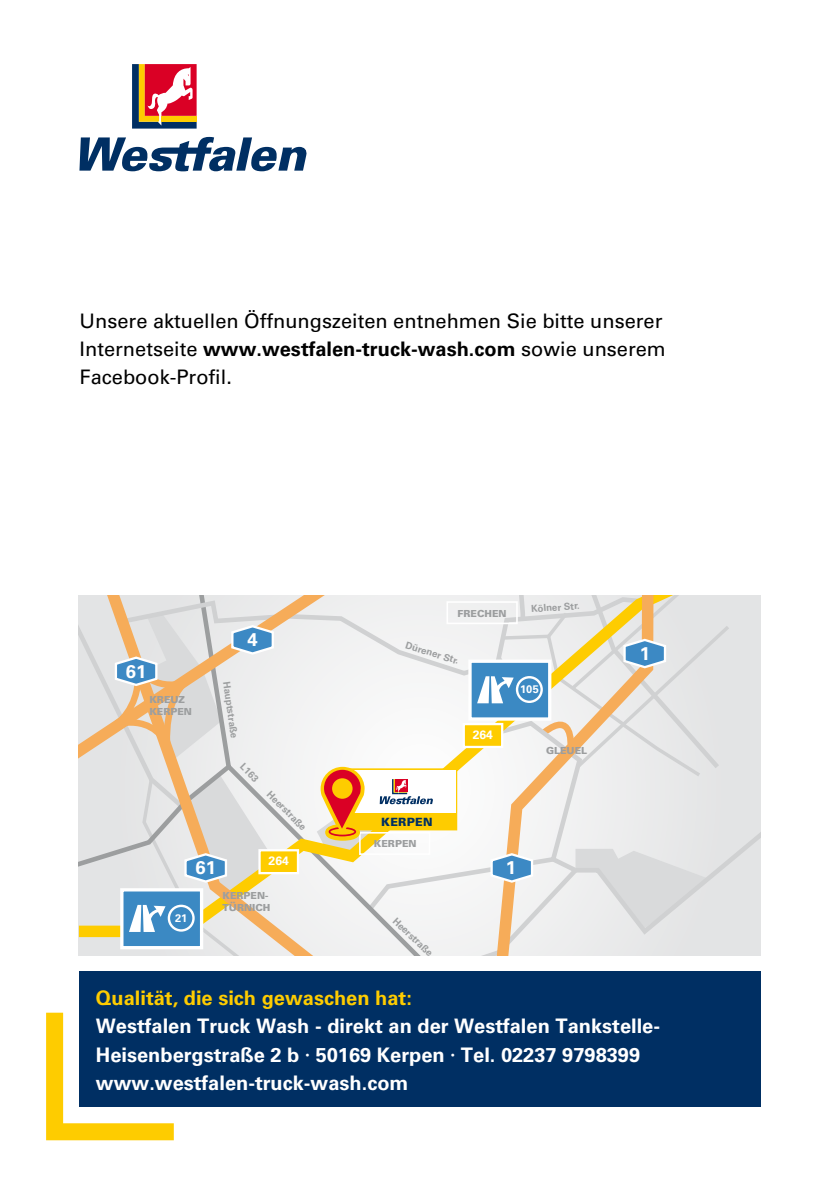
<style>
.page{position:relative;width:840px;height:1191px;background:#fff}
.page>*{position:absolute;margin:0;border:0;box-sizing:border-box;transform-origin:0 0}
.t1{font:700 20px/28.4px "Univers LT Std";color:#fff}
.t2{font:20px/28px "Univers LT Std";color:#000}
.t3{font:700 20px "Univers LT Std";color:#fecc00}
.t4{font:700 18.4px "Univers LT Std";color:#fff}
.t5{font:700 12.2px "Univers LT Std";color:#fff}
.t6{font:900 11.4px "Univers LT Std";letter-spacing:.025em;color:#002f63}
.t7{font:700 11px "Univers LT Std";color:#fff}
.t8{font:700 9.8px "Univers LT Std";color:#9c9e9f}
.t9{font:900 9.8px/11.6px "Univers LT Std";color:#9c9e9f}
.s1{font-weight:700}
</style>
<div class="page">
<svg style="left:132px;top:64px;width:64px;height:65px"></svg>
<svg style="left:79px;top:137px;width:227px;height:34px"></svg>
<svg style="left:46px;top:1012px;width:128px;height:128px"></svg>
<div style="left:79px;top:971px;width:681px;height:135px;background:#002f63"></div>
<svg style="left:81px;top:595px;width:235px;height:360px;fill:#f0eeee"></svg>
<div style="left:259px;top:850px;width:39px;height:23px;background:#fecc00"></div>
<div style="left:258px;top:849px;width:41px;height:25px;border:2px solid #fff"></div>
<svg style="left:79px;top:612px;width:196px;height:285px;background:#ddd8d0"></svg>
<div style="left:122px;top:890px;width:79px;height:57px;background:#3b89c3"></div>
<div style="left:120px;top:888px;width:83px;height:61px;border:3px solid #fff"></div>
<svg style="left:129px;top:905px;width:36px;height:27px"></svg>
<div style="left:168px;top:904px;width:26px;height:27px;border:2px solid #fff;border-radius:50%"></div>
<svg style="left:316px;top:595px;width:444px;height:360px"></svg>
<div style="left:515px;top:676px;width:27px;height:27px;border:2px solid #fff;border-radius:50%"></div>
<p class="t2" style="left:80px;top:307px;width:587px">Unsere aktuellen Öffnungszeiten entnehmen Sie bitte unserer<br>Internetseite <span class="s1">www.westfalen-truck-wash.com</span> sowie unserem<br>Facebook-Profil.</p>
<p class="t4" style="left:126px;top:660px;width:22px">61</p>
<p class="t9" style="left:149px;top:694px;width:44px">KREUZ<br>KERPEN</p>
<p class="t4" style="left:247px;top:629px;width:12px">4</p>
<p class="t8" style="left:232px;top:680px;width:59px;rotate:82deg">Hauptstraße</p>
<p class="t8" style="left:246px;top:761px;width:23px;rotate:45deg">L163</p>
<p class="t8" style="left:272px;top:788px;width:53px;rotate:45deg">Heerstraße</p>
<p class="t9" style="left:457px;top:607px;width:51px">FRECHEN</p>
<p class="t8" style="left:407px;top:639px;width:57px;rotate:17deg">Dürener Str.</p>
<p class="t5" style="left:472px;top:727px;width:22px">264</p>
<p class="t8" style="left:530px;top:603px;width:50px;rotate:-4deg">Kölner Str.</p>
<p class="t7" style="left:519px;top:683px;width:20px">105</p>
<p class="t9" style="left:545px;top:744px;width:43px">GLEUEL</p>
<p class="t6" style="left:381px;top:814px;width:53px">KERPEN</p>
<p class="t9" style="left:374px;top:837px;width:44px">KERPEN</p>
<p class="t5" style="left:268px;top:853px;width:22px">264</p>
<p class="t4" style="left:195px;top:857px;width:22px">61</p>
<p class="t4" style="left:505px;top:857px;width:12px">1</p>
<p class="t7" style="left:175px;top:911px;width:14px">21</p>
<p class="t9" style="left:222px;top:890px;width:50px">KERPEN-<br>TÜRNICH</p>
<p class="t8" style="left:398px;top:915px;width:53px;rotate:43deg">Heerstraße</p>
<p class="t4" style="left:639px;top:642px;width:12px">1</p>
<p class="t3" style="left:96px;top:986px;width:317px">Qualität, die sich gewaschen hat:</p>
<p class="t1" style="left:96px;top:1011px;width:565px">Westfalen Truck Wash - direkt an der Westfalen Tankstelle-<br>Heisenbergstraße 2 b <sup>•</sup> 50169 Kerpen <sup>•</sup> Tel. 02237 9798399 www.westfalen-truck-wash.com</p>
</div>
